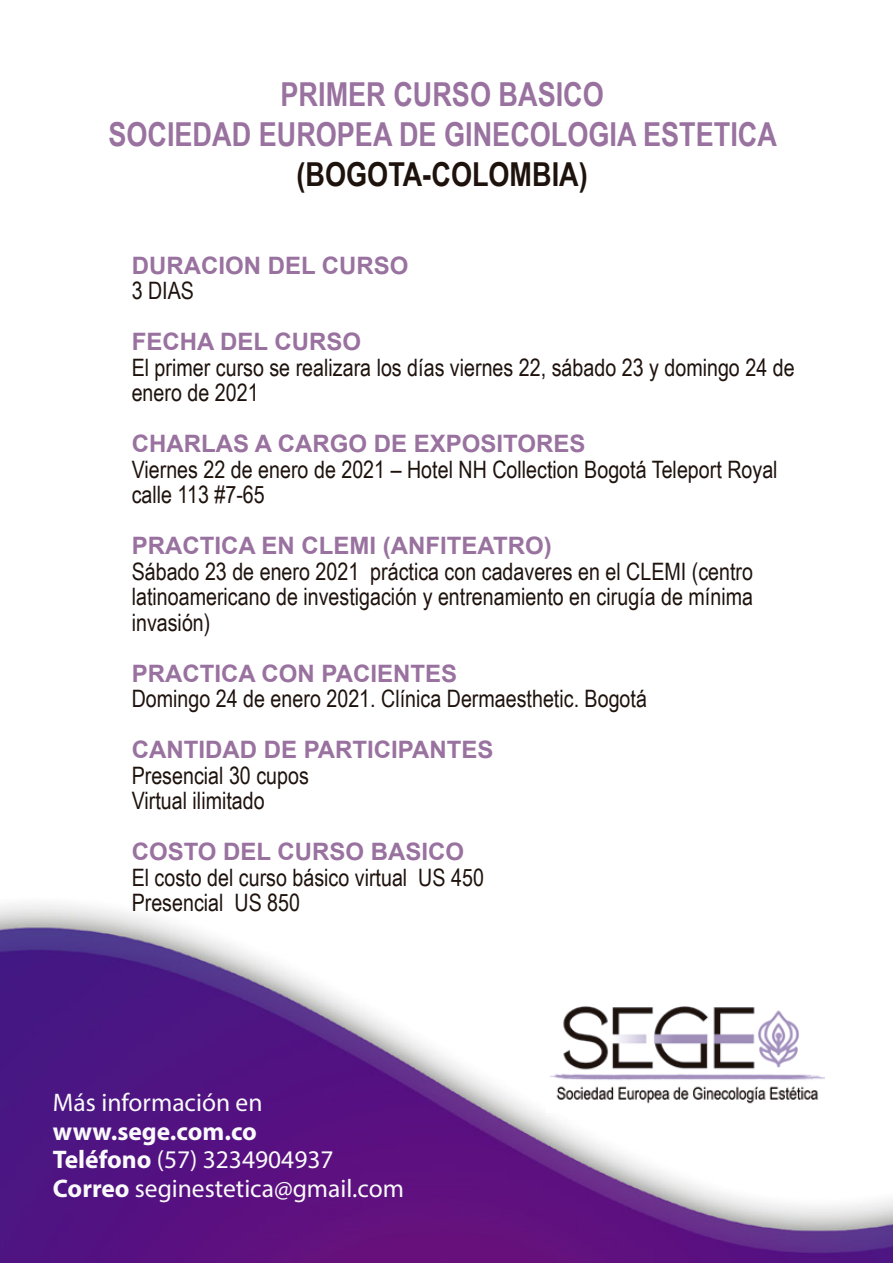
<style>
.page{position:relative;width:893px;height:1263px;background:#fff}
.page>*{position:absolute;margin:0;border:0;box-sizing:border-box;transform-origin:0 0}
.t1{font:700 33px/39.6px "Arial Narrow";color:#9972a0;text-align:center}
.t2{font:700 33px "Arial Narrow";color:#1e120d}
.t3{font:25.5px/28.5px "Myriad Pro";color:#fafafa}
.t4{font:24px/25.5px "Arial Narrow";color:#1e120d}
.t5{font:700 24px "Arial";color:#9972a0}
.s1{font-weight:700}
</style>
<div class="page">
<img style="left:0;top:904px;width:893px;height:359px">
<img style="left:547px;top:995px;width:278px;height:117px">
<h1 class="t1" style="left:108px;top:73px;width:670px">PRIMER CURSO BASICO<br>SOCIEDAD EUROPEA DE GINECOLOGIA ESTETICA</h1>
<h1 class="t2" style="left:297px;top:149px;width:293px">(BOGOTA-COLOMBIA)</h1>
<p class="t5" style="left:132px;top:249px;width:278px">DURACION DEL CURSO</p>
<p class="t4" style="left:132px;top:277px;width:64px">3 DIAS</p>
<p class="t5" style="left:132px;top:326px;width:231px">FECHA DEL CURSO</p>
<p class="t4" style="left:132px;top:353px;width:664px">El primer curso se realizara los días viernes 22, sábado 23 y domingo 24 de enero de 2021</p>
<p class="t5" style="left:132px;top:428px;width:455px">CHARLAS A CARGO DE EXPOSITORES</p>
<p class="t4" style="left:132px;top:455px;width:647px">Viernes 22 de enero de 2021 – Hotel NH Collection Bogotá Teleport Royal calle 113 #7-65</p>
<p class="t5" style="left:132px;top:530px;width:421px">PRACTICA EN CLEMI (ANFITEATRO)</p>
<p class="t4" style="left:132px;top:557px;width:623px;text-align:justify">Sábado 23 de enero 2021 práctica con cadaveres en el CLEMI (centro latinoamericano de investigación y entrenamiento en cirugía de mínima invasión)</p>
<p class="t5" style="left:132px;top:657px;width:327px">PRACTICA CON PACIENTES</p>
<p class="t4" style="left:132px;top:685px;width:517px">Domingo 24 de enero 2021. Clínica Dermaesthetic. Bogotá</p>
<p class="t5" style="left:132px;top:734px;width:363px">CANTIDAD DE PARTICIPANTES</p>
<p class="t4" style="left:132px;top:761px;width:179px">Presencial 30 cupos<br>Virtual ilimitado</p>
<p class="t5" style="left:132px;top:836px;width:334px">COSTO DEL CURSO BASICO</p>
<p class="t4" style="left:132px;top:863px;width:354px">El costo del curso básico virtual US 450<br>Presencial US 850</p>
<p class="t3" style="left:53px;top:1088px;width:211px">Más información en</p>
<p class="t3" style="left:53px;top:1116px;width:353px"><span class="s1">www.sege.com.co<br>Teléfono</span> (57) 3234904937<br><span class="s1">Correo</span> seginestetica@gmail.com</p>
</div>
